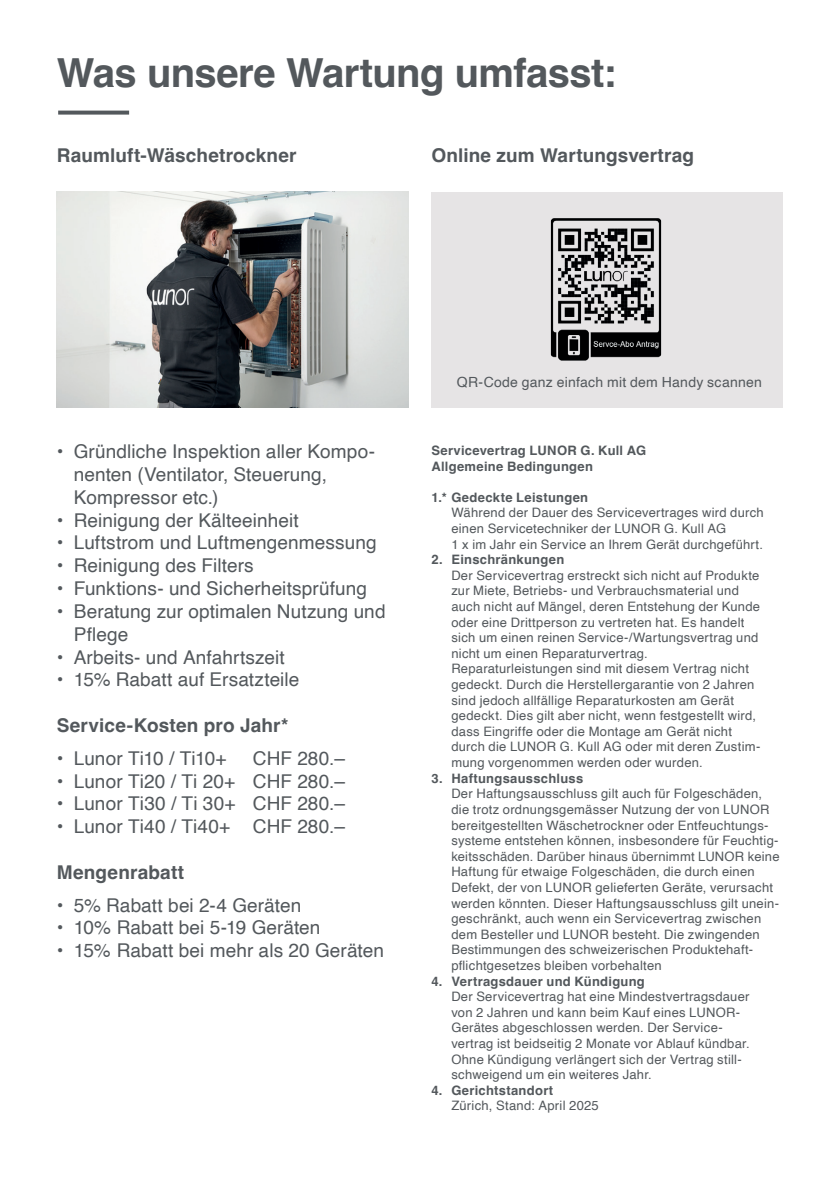
<style>
.page{position:relative;width:840px;height:1191px;background:#fff}
.page>*{position:absolute;margin:0;border:0;box-sizing:border-box;transform-origin:0 0}
.t1{font:700 40px "Helvetica";letter-spacing:-.015em;color:#53585c}
.t2{font:19px/22.8px "Helvetica";letter-spacing:.005em;color:#53585c}
.t3{font:700 19px "Helvetica";letter-spacing:.01em;color:#53585c}
.t4{font:14px "Helvetica";letter-spacing:.015em;color:#53585c}
.t5{font:13px/15.6px "Helvetica";letter-spacing:.02em;color:#53585c}
.t6{font:700 13px/15.6px "Helvetica";letter-spacing:.02em;color:#53585c}
.s1{font-family:"Helvetica Neue"}
</style>
<div class="page">
<svg style="left:58px;top:111px;width:71px;height:4px"></svg>
<img style="left:57px;top:192px;width:351px;height:215px">
<div style="left:431px;top:192px;width:351px;height:215px;background:#e6e4e5"></div>
<img style="left:550px;top:218px;width:112px;height:142px">
<h1 class="t1" style="left:57px;top:48px;width:561px">Was unsere Wartung umfasst:</h1>
<h2 class="t3" style="left:57px;top:143px;width:241px">Raumluft-Wäschetrockner</h2>
<h2 class="t3" style="left:431px;top:143px;width:264px">Online zum Wartungsvertrag</h2>
<h2 class="t2" style="left:74px;top:441px;width:302px;text-indent:-17px"><span class="s1">•</span> Gründliche Inspektion aller Kompo&shy;nenten (Ventilator, Steuerung,<br>Kompressor etc.)</h2>
<h2 class="t2" style="left:57px;top:509px;width:243px">• Reinigung der Kälteeinheit</h2>
<h2 class="t2" style="left:57px;top:532px;width:321px">• Luftstrom und Luftmengenmessung</h2>
<h2 class="t2" style="left:57px;top:555px;width:198px">• Reinigung des Filters</h2>
<h2 class="t2" style="left:57px;top:577px;width:311px">• Funktions- und Sicherheitsprüfung</h2>
<h2 class="t2" style="left:74px;top:600px;width:313px;text-indent:-17px">• Beratung zur optimalen Nutzung und<br>Pflege</h2>
<h2 class="t2" style="left:57px;top:646px;width:229px">• Arbeits- und Anfahrtszeit</h2>
<h2 class="t2" style="left:57px;top:669px;width:244px">• 15% Rabatt auf Ersatzteile</h2>
<h2 class="t3" style="left:57px;top:713px;width:233px">Service-Kosten pro Jahr*</h2>
<h2 class="t2" style="left:57px;top:747px;width:171px"><span class="s1">•</span> Lunor Ti10 / Ti10+</h2>
<h2 class="t2" style="left:253px;top:747px;width:93px">CHF 280.–</h2>
<h2 class="t2" style="left:57px;top:770px;width:289px"><span class="s1">•</span> Lunor Ti20 / Ti 20+ CHF 280.–</h2>
<h2 class="t2" style="left:57px;top:793px;width:289px"><span class="s1">•</span> Lunor Ti30 / Ti 30+ CHF 280.–</h2>
<h2 class="t2" style="left:57px;top:815px;width:289px"><span class="s1">•</span> Lunor Ti40 / Ti40+ CHF 280.–</h2>
<h2 class="t3" style="left:57px;top:860px;width:129px">Mengenrabatt</h2>
<h2 class="t2" style="left:57px;top:894px;width:246px"><span class="s1">•</span> 5% Rabatt bei 2-4 Geräten</h2>
<h2 class="t2" style="left:57px;top:917px;width:265px"><span class="s1">•</span> 10% Rabatt bei 5-19 Geräten</h2>
<h2 class="t2" style="left:57px;top:939px;width:328px"><span class="s1">•</span> 15% Rabatt bei mehr als 20 Geräten</h2>
<p class="t4" style="left:456px;top:371px;width:306px">QR-Code ganz einfach mit dem Handy scannen</p>
<p class="t6" style="left:431px;top:444px;width:216px">Servicevertrag LUNOR G. Kull AG<br>Allgemeine Bedingungen</p>
<p class="t6" style="left:431px;top:491px;width:158px">1.* Gedeckte Leistungen</p>
<p class="t5" style="left:451px;top:505px;width:314px">Während der Dauer des Servicevertrages wird durch einen Servicetechniker der LUNOR G. Kull AG<br>1 x im Jahr ein Service an Ihrem Gerät durchgeführt.</p>
<p class="t6" style="left:431px;top:553px;width:134px">2. Einschränkungen</p>
<p class="t5" style="left:451px;top:568px;width:310px">Der Servicevertrag erstreckt sich nicht auf Produkte zur Miete, Betriebs- und Verbrauchsmaterial und auch nicht auf Mängel, deren Entstehung der Kunde oder eine Drittperson zu vertreten hat. Es handelt sich um einen reinen Service-/Wartungsvertrag und nicht um einen Reparaturvertrag.<br>Reparaturleistungen sind mit diesem Vertrag nicht gedeckt. Durch die Herstellergarantie von 2 Jahren sind jedoch allfällige Reparaturkosten am Gerät gedeckt. Dies gilt aber nicht, wenn festgestellt wird, dass Eingriffe oder die Montage am Gerät nicht durch die LUNOR G. Kull AG oder mit deren Zustim&shy;mung vorgenommen werden oder wurden.</p>
<p class="t6" style="left:431px;top:771px;width:153px">3. Haftungsausschluss</p>
<p class="t5" style="left:451px;top:786px;width:329px">Der Haftungsausschluss gilt auch für Folgeschäden, die trotz ordnungsgemässer Nutzung der von LUNOR bereitgestellten Wäschetrockner oder Entfeuchtungs&shy;systeme entstehen können, insbesondere für Feuchtig&shy;keitsschäden. Darüber hinaus übernimmt LUNOR keine Haftung für etwaige Folgeschäden, die durch einen Defekt, der von LUNOR gelieferten Geräte, verursacht werden könnten. Dieser Haftungsausschluss gilt unein&shy;geschränkt, auch wenn ein Servicevertrag zwischen dem Besteller und LUNOR besteht. Die zwingenden Bestimmungen des schweizerischen Produktehaft&shy;pflichtgesetzes bleiben vorbehalten</p>
<p class="t6" style="left:431px;top:974px;width:215px">4. Vertragsdauer und Kündigung</p>
<p class="t5" style="left:451px;top:989px;width:299px">Der Servicevertrag hat eine Mindestvertragsdauer von 2 Jahren und kann beim Kauf eines LUNOR-Gerätes abgeschlossen werden. Der Service&shy;vertrag ist beidseitig 2 Monate vor Ablauf kündbar.<br>Ohne Kündigung verlängert sich der Vertrag still&shy;schweigend um ein weiteres Jahr.</p>
<p class="t6" style="left:431px;top:1083px;width:123px">4. Gerichtstandort</p>
<p class="t5" style="left:451px;top:1098px;width:149px">Zürich, Stand: April 2025</p>
</div>
